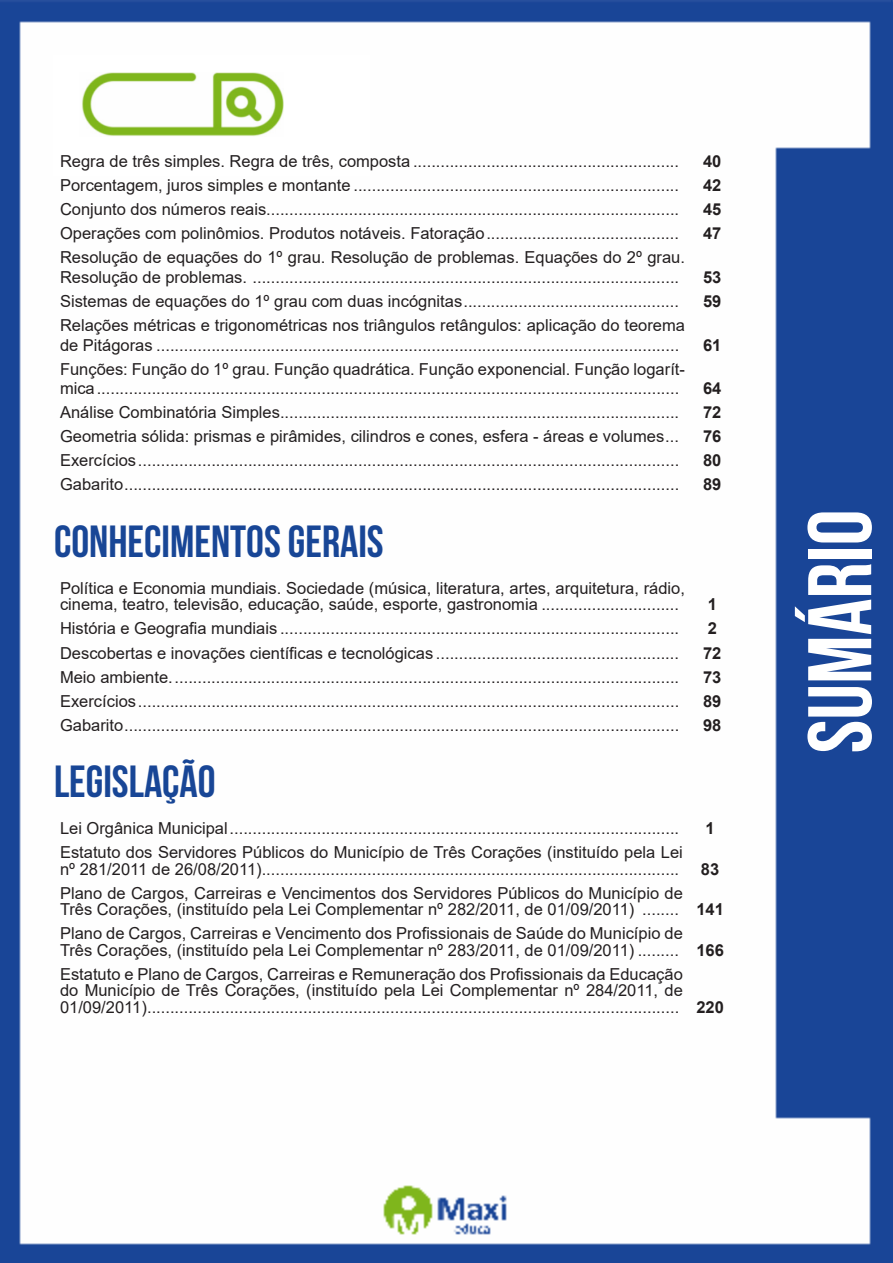
<style>
.page{position:relative;width:893px;height:1263px;background:#fff}
.page>*{position:absolute;margin:0;border:0;box-sizing:border-box;transform-origin:0 0}
.t1{font:700 90px "Bebas Neue";color:#fff}
.t2{font:700 45px "Bebas Neue";color:#184696}
.ALTERNATIVAS{font:16.5px/16.5px "Arial";color:#231f20}
.INDICE{font:700 16.5px "Arial";color:#231f20}
</style>
<div class="page">
<img style="left:0;top:0;width:893px;height:1263px">
<div style="left:53px;top:55px;width:317px;height:121px;background:#fff"></div>
<img style="left:82px;top:72px;width:201px;height:64px">
<p class="ALTERNATIVAS" style="left:60px;top:153px;width:621px">Regra de três simples. Regra de três, composta ..........................................................</p>
<p class="INDICE" style="left:703px;top:149px;width:20px">40</p>
<p class="ALTERNATIVAS" style="left:60px;top:177px;width:621px">Porcentagem, juros simples e montante .......................................................................</p>
<p class="INDICE" style="left:703px;top:173px;width:20px">42</p>
<p class="ALTERNATIVAS" style="left:60px;top:201px;width:621px">Conjunto dos números reais..........................................................................................</p>
<p class="INDICE" style="left:703px;top:197px;width:20px">45</p>
<p class="ALTERNATIVAS" style="left:60px;top:225px;width:620px">Operações com polinômios. Produtos notáveis. Fatoração..........................................</p>
<p class="INDICE" style="left:703px;top:221px;width:20px">47</p>
<p class="ALTERNATIVAS" style="left:60px;top:247px;width:626px;line-height:19.8px">Resolução de equações do 1º grau. Resolução de problemas. Equações do 2º grau.<br>Resolução de problemas. .............................................................................................</p>
<p class="INDICE" style="left:703px;top:265px;width:20px">53</p>
<p class="ALTERNATIVAS" style="left:60px;top:293px;width:620px">Sistemas de equações do 1º grau com duas incógnitas...............................................</p>
<p class="INDICE" style="left:703px;top:289px;width:20px">59</p>
<p class="ALTERNATIVAS" style="left:60px;top:315px;width:626px;line-height:19.8px">Relações métricas e trigonométricas nos triângulos retângulos: aplicação do teorema de Pitágoras ..................................................................................................................</p>
<p class="INDICE" style="left:703px;top:333px;width:20px">61</p>
<p class="ALTERNATIVAS" style="left:60px;top:359px;width:626px;line-height:19.8px">Funções: Função do 1º grau. Função quadrática. Função exponencial. Função logarít&shy;mica...............................................................................................................................</p>
<p class="INDICE" style="left:703px;top:377px;width:20px">64</p>
<p class="ALTERNATIVAS" style="left:60px;top:404px;width:621px">Análise Combinatória Simples.......................................................................................</p>
<p class="INDICE" style="left:703px;top:401px;width:20px">72</p>
<p class="ALTERNATIVAS" style="left:60px;top:428px;width:620px">Geometria sólida: prismas e pirâmides, cilindros e cones, esfera - áreas e volumes...</p>
<p class="INDICE" style="left:703px;top:425px;width:20px">76</p>
<p class="ALTERNATIVAS" style="left:60px;top:452px;width:621px">Exercícios......................................................................................................................</p>
<p class="INDICE" style="left:703px;top:449px;width:20px">80</p>
<p class="ALTERNATIVAS" style="left:60px;top:476px;width:621px">Gabarito.........................................................................................................................</p>
<p class="INDICE" style="left:703px;top:473px;width:20px">89</p>
<p class="t2" style="left:54px;top:517px;width:331px">CONHECIMENTOS GERAIS</p>
<p class="ALTERNATIVAS" style="left:60px;top:580px;width:626px">Política e Economia mundiais. Sociedade (música, literatura, artes, arquitetura, rádio, cinema, teatro, televisão, educação, saúde, esporte, gastronomia ..............................</p>
<p class="INDICE" style="left:708px;top:593px;width:11px">1</p>
<p class="ALTERNATIVAS" style="left:60px;top:620px;width:621px">História e Geografia mundiais .......................................................................................</p>
<p class="INDICE" style="left:708px;top:617px;width:11px">2</p>
<p class="ALTERNATIVAS" style="left:60px;top:644px;width:621px">Descobertas e inovações científicas e tecnológicas .....................................................</p>
<p class="INDICE" style="left:703px;top:641px;width:20px">72</p>
<p class="ALTERNATIVAS" style="left:60px;top:668px;width:621px">Meio ambiente...............................................................................................................</p>
<p class="INDICE" style="left:703px;top:665px;width:20px">73</p>
<p class="ALTERNATIVAS" style="left:60px;top:692px;width:621px">Exercícios......................................................................................................................</p>
<p class="INDICE" style="left:703px;top:689px;width:20px">89</p>
<p class="ALTERNATIVAS" style="left:60px;top:716px;width:621px">Gabarito.........................................................................................................................</p>
<p class="INDICE" style="left:703px;top:713px;width:20px">98</p>
<p class="t2" style="left:54px;top:757px;width:163px">LEGISLAÇÃO</p>
<p class="ALTERNATIVAS" style="left:60px;top:820px;width:621px">Lei Orgânica Municipal..................................................................................................</p>
<p class="INDICE" style="left:705px;top:817px;width:11px">1</p>
<p class="ALTERNATIVAS" style="left:60px;top:844px;width:624px">Estatuto dos Servidores Públicos do Município de Três Corações (instituído pela Lei nº 281/2011 de 26/08/2011)...........................................................................................</p>
<p class="INDICE" style="left:701px;top:857px;width:20px">83</p>
<p class="ALTERNATIVAS" style="left:60px;top:884px;width:624px">Plano de Cargos, Carreiras e Vencimentos dos Servidores Públicos do Município de<br>Três Corações, (instituído pela Lei Complementar nº 282/2011, de 01/09/2011) ........</p>
<p class="ALTERNATIVAS" style="left:60px;top:925px;width:624px">Plano de Cargos, Carreiras e Vencimento dos Profissionais de Saúde do Município de<br>Três Corações, (instituído pela Lei Complementar nº 283/2011, de 01/09/2011) .........</p>
<p class="ALTERNATIVAS" style="left:60px;top:965px;width:624px;text-align:justify">Estatuto e Plano de Cargos, Carreiras e Remuneração dos Profissionais da Educação do Município de Três Corações, (instituído pela Lei Complementar nº 284/2011, de 01/09/2011)....................................................................................................................</p>
<p class="INDICE" style="left:696px;top:898px;width:29px">141</p>
<p class="INDICE" style="left:696px;top:938px;width:29px">166</p>
<p class="INDICE" style="left:696px;top:995px;width:29px">220</p>
<h1 class="t1" style="left:791px;top:753px;width:245px;rotate:-90deg">SUMÁRIO</h1>
</div>
